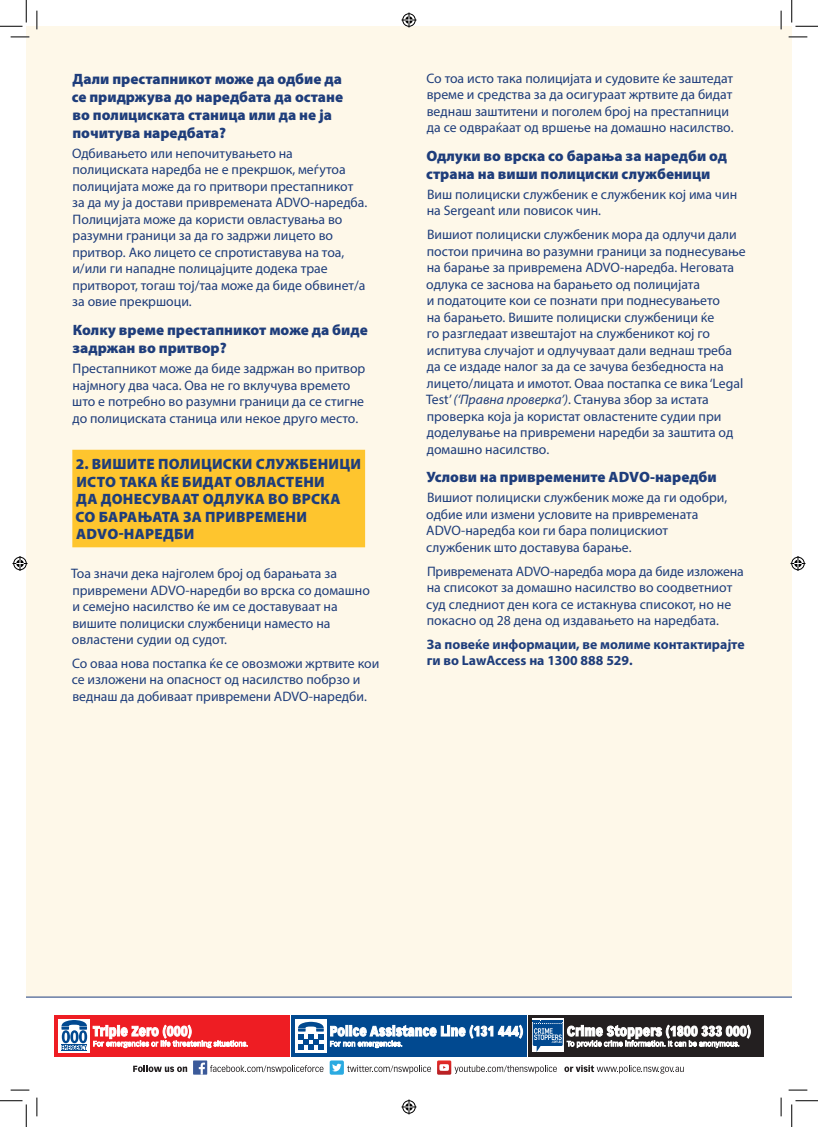
<style>
.page{position:relative;width:818px;height:1127px;background:#fff}
.page>*{position:absolute;margin:0;border:0;box-sizing:border-box;transform-origin:0 0}
.Sub_heading_2{font:900 15px/18px "Myriad Pro";color:#1e3d7b}
.Sub_heading_-_2_line{font:900 15px/17.5px "Myriad Pro";letter-spacing:.02em;color:#1e3d7b}
.Body_text{font:13.75px/16.5px "Myriad Pro";color:#1e3d7b}
.Body_text-2{font:700 13.75px/16.5px "Myriad Pro";color:#1e3d7b}
.s1{font-style:italic}
</style>
<div class="page">
<div style="left:26px;top:26px;width:766px;height:970px;background:#fef8e9"></div>
<hr style="left:26px;top:996px;width:766px;height:1px;background:#1e3d7b">
<div style="left:193px;top:1060px;width:14px;height:14px;background:#3b5a9a"></div>
<div style="left:291px;top:1014px;width:235px;height:42px;background:#014990"></div>
<div style="left:295px;top:1018px;width:32px;height:34px;background:#fff"></div>
<svg style="left:298px;top:1021px;width:26px;height:27px"></svg>
<svg style="left:330px;top:1024px;width:193px;height:23px"></svg>
<div style="left:55px;top:1014px;width:235px;height:42px;background:#ee1d23"></div>
<div style="left:59px;top:1018px;width:31px;height:34px;background:#fff"></div>
<svg style="left:61px;top:1020px;width:26px;height:31px"></svg>
<svg style="left:93px;top:1024px;width:155px;height:23px"></svg>
<div style="left:528px;top:1014px;width:235px;height:42px;background:#231f20"></div>
<div style="left:532px;top:1018px;width:31px;height:34px;background:#fff"></div>
<svg style="left:532px;top:1018px;width:218px;height:33px"></svg>
<div style="left:330px;top:1060px;width:14px;height:14px;background:#2aaae1;border-radius:2px"></div>
<svg style="left:332px;top:1063px;width:9px;height:8px"></svg>
<svg style="left:133px;top:1065px;width:54px;height:6px"></svg>
<svg style="left:199px;top:1062px;width:124px;height:12px"></svg>
<svg style="left:347px;top:1065px;width:84px;height:8px"></svg>
<svg style="left:564px;top:1065px;width:120px;height:8px"></svg>
<svg style="left:437px;top:1060px;width:120px;height:14px"></svg>
<div style="left:72px;top:449px;width:293px;height:98px;background:#fec52e"></div>
<svg style="left:11px;top:36px;width:18px;height:2px"></svg>
<svg style="left:788px;top:36px;width:19px;height:2px"></svg>
<svg style="left:11px;top:1089px;width:18px;height:1px"></svg>
<svg style="left:788px;top:1089px;width:19px;height:1px"></svg>
<svg style="left:36px;top:11px;width:2px;height:18px"></svg>
<svg style="left:36px;top:1097px;width:2px;height:18px"></svg>
<svg style="left:780px;top:11px;width:2px;height:18px"></svg>
<svg style="left:780px;top:1097px;width:2px;height:18px"></svg>
<svg style="left:0;top:0;width:27px;height:27px"></svg>
<svg style="left:0;top:1100px;width:27px;height:26px"></svg>
<svg style="left:791px;top:0;width:27px;height:27px"></svg>
<svg style="left:791px;top:1100px;width:27px;height:26px"></svg>
<svg style="left:401px;top:13px;width:15px;height:15px"></svg>
<svg style="left:401px;top:1099px;width:15px;height:15px"></svg>
<svg style="left:13px;top:556px;width:15px;height:15px"></svg>
<svg style="left:790px;top:556px;width:15px;height:15px"></svg>
<p class="Sub_heading_2" style="left:72px;top:69px;width:273px">Дали престапникот може да одбие да се придржува до наредбата да остане во полициската станица или да не ја почитува наредбата?</p>
<h1 class="Body_text" style="left:72px;top:145px;width:297px">Одбивањето или непочитувањето на полициската наредба не е прекршок, меѓутоа полицијата може да го притвори престапникот за да му ја достави привремената ADVO-наредба.<br>Полицијата може да користи овластувања во разумни граници за да го задржи лицето во притвор. Ако лицето се спротиставува на тоа, и/или ги нападне полицајците додека трае притворот, тогаш тој/таа може да биде обвинет/а за овие прекршоци.</h1>
<p class="Sub_heading_2" style="left:72px;top:320px;width:297px">Колку време престапникот може да биде задржан во притвор?</p>
<h1 class="Body_text" style="left:72px;top:360px;width:295px">Престапникот може да биде задржан во притвор најмногу два часа. Ова не го вклучува времето што е потребно во разумни граници да се стигне до полициската станица или некое друго место.</h1>
<h1 class="Sub_heading_-_2_line" style="left:76px;top:455px;width:287px">2. ВИШИТЕ ПОЛИЦИСКИ СЛУЖБЕНИЦИ<br>ИСТО ТАКА ЌЕ БИДАТ ОВЛАСТЕНИ<br>ДА ДОНЕСУВААТ ОДЛУКА ВО ВРСКА<br>СО БАРАЊАТА ЗА ПРИВРЕМЕНИ<br>ADVO-НАРЕДБИ</h1>
<h1 class="Body_text" style="left:71px;top:564px;width:300px">Тоа значи дека најголем број од барањата за привремени ADVO-наредби во врска со домашно и семејно насилство ќе им се доставуваат на вишите полициски службеници наместо на овластени судии од судот.</h1>
<h1 class="Body_text" style="left:72px;top:654px;width:309px">Со оваа нова постапка ќе се овозможи жртвите кои се изложени на опасност од насилство побрзо и веднаш да добиваат привремени ADVO-наредби.</h1>
<h1 class="Body_text" style="left:426px;top:70px;width:309px">Со тоа исто така полицијата и судовите ќе заштедат време и средства за да осигураат жртвите да бидат веднаш заштитени и поголем број на престапници да се одвраќаат од вршење на домашно насилство.</h1>
<p class="Sub_heading_2" style="left:426px;top:146px;width:302px">Одлуки во врска со барања за наредби од страна на виши полициски службеници</p>
<h1 class="Body_text" style="left:427px;top:186px;width:312px">Виш полициски службеник е службеник кој има чин на Sergeant или повисок чин.</h1>
<h1 class="Body_text" style="left:426px;top:226px;width:321px">Вишиот полициски службеник мора да одлучи дали постои причина во разумни граници за поднесување на барање за привремена ADVO-наредба. Неговата одлука се заснова на барањето од полицијата<br>и податоците кои се познати при поднесувањето<br>на барањето. Вишите полициски службеници ќе<br>го разгледаат извештајот на службеникот кој го испитува случајот и одлучуваат дали веднаш треба да се издаде налог за да се зачува безбедноста на лицето/лицата и имотот. Оваа постапка се вика ‘Legal Test’ <span class="s1">(‘Правна проверка’)</span>. Станува збор за истата проверка која ја користат овластените судии при доделување на привремени наредби за заштита од домашно насилство.</h1>
<p class="Sub_heading_2" style="left:426px;top:467px;width:292px">Услови на привремените ADVO-наредби</p>
<h1 class="Body_text" style="left:426px;top:489px;width:303px">Вишиот полициски службеник може да ги одобри, одбие или измени условите на привремената ADVO-наредба кои ги бара полицискиот службеник што доставува барање.</h1>
<h1 class="Body_text" style="left:426px;top:562px;width:319px">Привремената ADVO-наредба мора да биде изложена на списокот за домашно насилство во соодветниот суд следниот ден кога се истакнува списокот, но не покасно од 28 дена од издавањето на наредбата.</h1>
<h1 class="Body_text-2" style="left:427px;top:635px;width:319px">За повеќе информации, ве молиме контактирајте ги во LawAccess на 1300 888 529.</h1>
</div>
